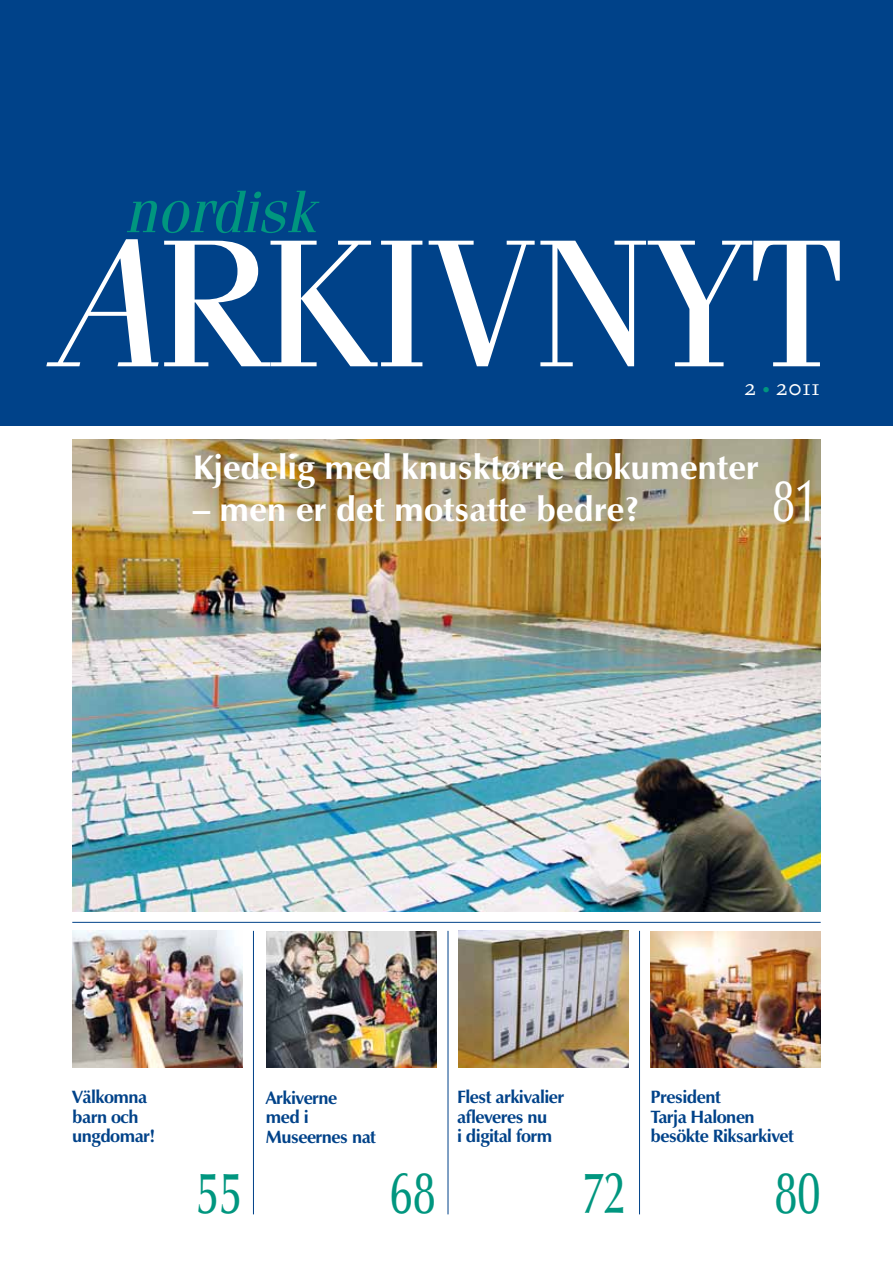
<style>
.page{position:relative;width:893px;height:1263px;background:#fff}
.page>*{position:absolute;margin:0;border:0;box-sizing:border-box;transform-origin:0 0}
.t1{font:181.5px "Fenice";letter-spacing:-.005em;color:#fff}
.t2{font:600 60px "Zapf Humanist 601 BT";color:#00967f;scale:.7 1}
.t3{font:600 60px "Zapf Humanist 601 BT";color:#fff;scale:.7 1}
.t4{font:italic 59.85px "Fenice";color:#00967f}
.t5{font:700 34.5px "Zapf Humanist 601 BT";color:#fff}
.t6{font:23.1px "Scala";color:#fff}
.t7{font:700 18px/19.5px "Zapf Humanist 601 BT";letter-spacing:-.03em;color:#004289}
.s1{font-style:italic}
.s2{color:#00967f}
</style>
<div class="page">
<img style="left:72px;top:439px;width:749px;height:473px">
<div style="left:0;top:0;width:893px;height:425px;background:#004289"></div>
<img style="left:72px;top:931px;width:170px;height:137px">
<hr style="left:72px;top:922px;width:749px;height:1px;background:#004289">
<hr style="left:253px;top:931px;width:1px;height:283px;background:#004289">
<img style="left:267px;top:931px;width:170px;height:137px">
<img style="left:651px;top:931px;width:170px;height:137px">
<hr style="left:448px;top:931px;width:1px;height:283px;background:#004289">
<hr style="left:639px;top:931px;width:1px;height:283px;background:#004289">
<img style="left:459px;top:931px;width:170px;height:137px">
<h3 class="t4" style="left:125px;top:176px;width:192px">nordisk</h3>
<h1 class="t1" style="left:49px;top:195px;width:796px"><span class="s1">A</span>RKIVNYT</h1>
<p class="t6" style="left:744px;top:375px;width:78px">2 <span class="s2">•</span> 2011</p>
<h3 class="t5" style="left:193px;top:445px;width:568px">Kjedelig med knusktørre dokumenter</h3>
<h3 class="t5" style="left:193px;top:487px;width:448px">– men er det motsatte bedre?</h3>
<h2 class="t3" style="left:772px;top:463px;width:67px">81</h2>
<p class="t7" style="left:72px;top:1087px;width:85px">Välkomna barn och ungdomar!</p>
<h2 class="t2" style="left:196px;top:1155px;width:67px">55</h2>
<p class="t7" style="left:266px;top:1088px;width:112px">Arkiverne med i<br>Museernes nat</p>
<h2 class="t2" style="left:390px;top:1155px;width:67px">68</h2>
<p class="t7" style="left:457px;top:1087px;width:109px">Flest arkivalier afleveres nu<br>i digital form</p>
<h2 class="t2" style="left:581px;top:1155px;width:67px">72</h2>
<p class="t7" style="left:651px;top:1087px;width:145px">President<br>Tarja Halonen besökte Riksarkivet</p>
<h2 class="t2" style="left:775px;top:1155px;width:67px">80</h2>
</div>
